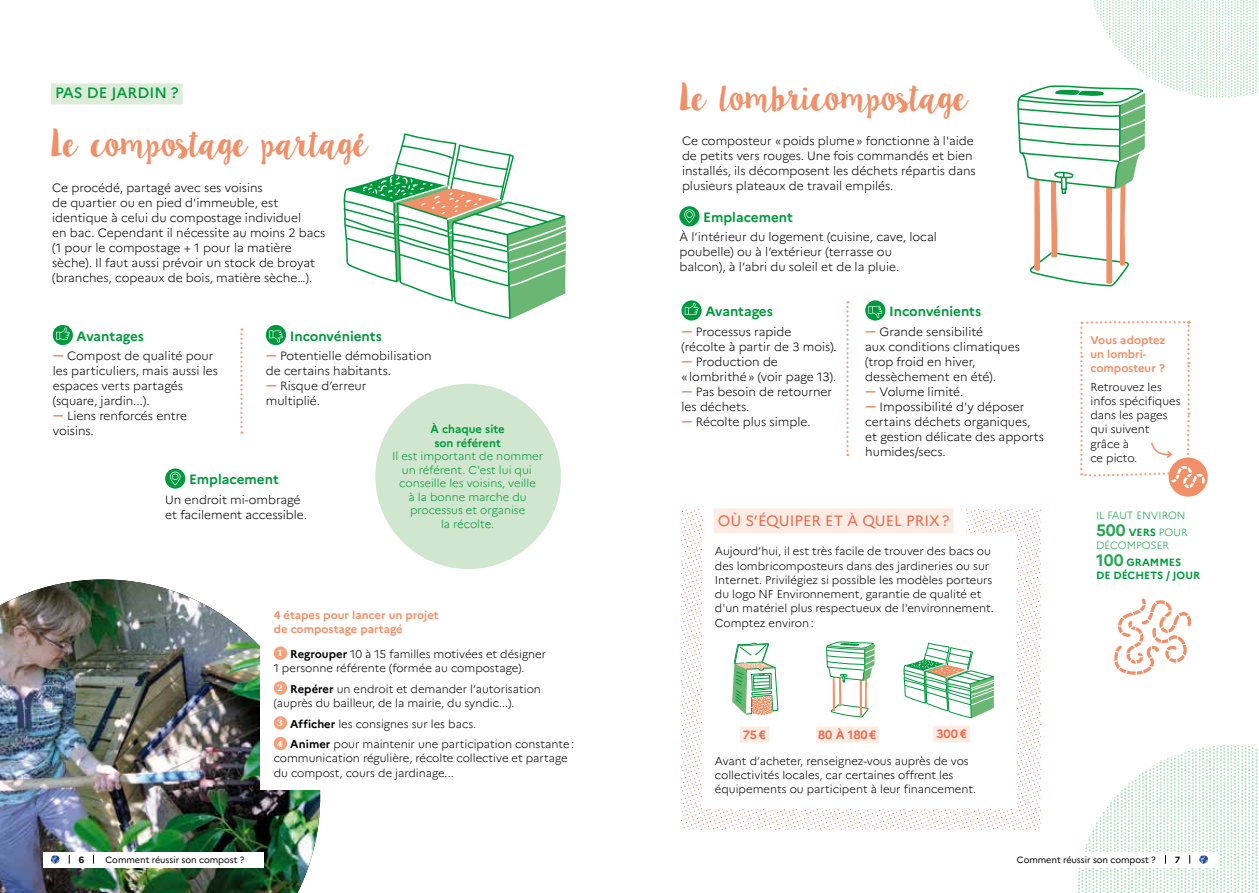
<style>
.page{position:relative;width:1259px;height:893px;background:#fff}
.page>*{position:absolute;margin:0;border:0;box-sizing:border-box;transform-origin:0 0}
.t1{font:30px "Lilly Belle";letter-spacing:-.1em;color:#f09068}
.t2{font:15px "Marianne";color:#eb6b4d}
.t3{font:500 15px "Marianne";color:#00993d}
.t4{font:700 13.5px "Marianne";color:#00993d}
.t5{font:300 12px/15px "Marianne";color:#000}
.t6{font:700 12px "Marianne";letter-spacing:-.01em;color:#eb6b4d}
.t7{font:300 11.25px/14.2px "Marianne";color:#000}
.t8{font:300 11.25px/13.5px "Marianne";color:#00993d;text-align:center}
.t9{font:700 11.25px/14.2px "Marianne";color:#f09068}
.t10{font:700 11.25px/13.5px "Marianne";color:#00993d;text-align:center}
.t11{font:300 10.5px/16.5px "Marianne";color:#24a553}
.t12{font:700 10.5px "Marianne";color:#00993d}
.t13{font:9px "Marianne";letter-spacing:-.005em;color:#000}
.t14{font:700 9px "Marianne";color:#000}
.s1{font-weight:700;color:#f09068}
.s2{font-family:"Spectral";font-weight:700;font-size:9.75px;color:#fff}
.s3{font-weight:700}
.s4{font-weight:700;font-size:16.5px}
.s5{font-weight:700;color:#00993d}
</style>
<div class="page">
<img style="left:0;top:579px;width:320px;height:314px">
<svg style="left:165px;top:468px;width:20px;height:21px"></svg>
<svg style="left:170px;top:472px;width:11px;height:13px"></svg>
<div style="left:266px;top:325px;width:20px;height:20px;background:#00993d;border-radius:50%"></div>
<svg style="left:269px;top:330px;width:14px;height:13px"></svg>
<div style="left:53px;top:325px;width:20px;height:20px;background:#00993d;border-radius:50%"></div>
<svg style="left:56px;top:327px;width:14px;height:13px"></svg>
<div style="left:51px;top:83px;width:132px;height:21px;background:#dcecd9"></div>
<svg style="left:343px;top:133px;width:223px;height:186px"></svg>
<div style="left:679px;top:206px;width:20px;height:20px;background:#00993d;border-radius:50%"></div>
<svg style="left:684px;top:209px;width:11px;height:14px"></svg>
<svg style="left:681px;top:300px;width:20px;height:21px"></svg>
<svg style="left:685px;top:303px;width:13px;height:12px"></svg>
<div style="left:260px;top:585px;width:321px;height:205px;background:#fff"></div>
<div style="left:274px;top:646px;width:13px;height:14px;background:#f3a07b;border-radius:50%"></div>
<div style="left:274px;top:681px;width:13px;height:14px;background:#f3a07b;border-radius:50%"></div>
<div style="left:274px;top:716px;width:13px;height:14px;background:#f3a07b;border-radius:50%"></div>
<div style="left:274px;top:737px;width:13px;height:13px;background:#f3a07b;border-radius:50%"></div>
<svg style="left:240px;top:328px;width:3px;height:106px"></svg>
<img style="left:681px;top:509px;width:359px;height:320px">
<div style="left:702px;top:533px;width:314px;height:276px;background:#fff"></div>
<div style="left:703px;top:509px;width:262px;height:38px;background:#fff"></div>
<div style="left:714px;top:508px;width:239px;height:25px;background:#fdece3"></div>
<svg style="left:1114px;top:598px;width:77px;height:77px"></svg>
<div style="left:1168px;top:457px;width:39px;height:40px;background:#f09068;border-radius:50%"></div>
<svg style="left:1080px;top:321px;width:125px;height:168px"></svg>
<div style="left:375px;top:384px;width:186px;height:185px;background:#d0e6ce;border-radius:50%"></div>
<svg style="left:826px;top:641px;width:49px;height:77px"></svg>
<svg style="left:732px;top:643px;width:46px;height:73px"></svg>
<svg style="left:903px;top:642px;width:91px;height:77px"></svg>
<div style="left:816px;top:726px;width:62px;height:17px;background:#fdece3"></div>
<div style="left:740px;top:726px;width:29px;height:17px;background:#fdece3"></div>
<div style="left:933px;top:726px;width:37px;height:16px;background:#fdece3"></div>
<div style="left:865px;top:300px;width:20px;height:21px;background:#00993d;border-radius:50%"></div>
<svg style="left:868px;top:306px;width:14px;height:12px"></svg>
<svg style="left:846px;top:301px;width:2px;height:155px"></svg>
<svg style="left:1017px;top:0;width:242px;height:287px"></svg>
<div style="left:44px;top:852px;width:220px;height:15px;background:#fff"></div>
<svg style="left:51px;top:855px;width:9px;height:9px"></svg>
<svg style="left:1078px;top:745px;width:181px;height:148px"></svg>
<p class="t3" style="left:55px;top:81px;width:125px">PAS DE JARDIN ?</p>
<h1 class="t1" style="left:51px;top:122px;width:320px">Le compostage partagé</h1>
<p class="t5" style="left:52px;top:179px;width:275px">Ce procédé, partagé avec ses voisins<br>de quartier ou en pied d'immeuble, est identique à celui du compostage individuel<br>en bac. Cependant il nécessite au moins 2 bacs (1 pour le compostage + 1 pour la matière sèche). Il faut aussi prévoir un stock de broyat (branches, copeaux de bois, matière sèche…).</p>
<p class="t4" style="left:290px;top:326px;width:94px">Inconvénients</p>
<p class="t5" style="left:266px;top:347px;width:167px"><span class="s1">-</span> Potentielle démobilisation de certains habitants.</p>
<p class="t5" style="left:266px;top:377px;width:102px"><span class="s1">-</span> Risque d’erreur multiplié.</p>
<p class="t4" style="left:77px;top:326px;width:69px">Avantages</p>
<p class="t5" style="left:53px;top:347px;width:167px"><span class="s1">-</span> Compost de qualité pour les particuliers, mais aussi les espaces verts partagés (square, jardin...).</p>
<p class="t5" style="left:53px;top:407px;width:136px"><span class="s1">-</span> Liens renforcés entre voisins.</p>
<p class="t10" style="left:430px;top:422px;width:76px">À chaque site son référent</p>
<p class="t8" style="left:392px;top:449px;width:153px">Il est important de nommer un référent. C'est lui qui conseille les voisins, veille<br>à la bonne marche du processus et organise<br>la récolte.</p>
<p class="t4" style="left:189px;top:469px;width:91px">Emplacement</p>
<p class="t5" style="left:165px;top:491px;width:143px">Un endroit mi-ombragé et facilement accessible.</p>
<p class="t9" style="left:274px;top:607px;width:166px">4 étapes pour lancer un projet de compostage partagé</p>
<p class="t7" style="left:274px;top:646px;width:274px;text-indent:3px"><span class="s2">1</span> <span class="s3">Regrouper</span> 10 à 15 familles motivées et désigner<br>1 personne référente (formée au compostage).</p>
<p class="t7" style="left:274px;top:681px;width:269px;text-indent:3px"><span class="s2">2</span> <span class="s3">Repérer</span> un endroit et demander l’autorisation (auprès du bailleur, de la mairie, du syndic...).</p>
<p class="t7" style="left:277px;top:712px;width:298px;line-height:20.7px"><span class="s2">3</span> <span class="s3">Afficher</span> les consignes sur les bacs.<br><span class="s2">4</span> <span class="s3">Animer</span> pour maintenir une participation constante :</p>
<p class="t7" style="left:274px;top:750px;width:295px">communication régulière, récolte collective et partage du compost, cours de jardinage...</p>
<h1 class="t1" style="left:679px;top:75px;width:292px">Le lombricompostage</h1>
<p class="t5" style="left:682px;top:132px;width:295px">Ce composteur « poids plume » fonctionne à l'aide de petits vers rouges. Une fois commandés et bien installés, ils décomposent les déchets répartis dans plusieurs plateaux de travail empilés.</p>
<p class="t4" style="left:703px;top:207px;width:91px">Emplacement</p>
<p class="t5" style="left:679px;top:229px;width:259px">À l’intérieur du logement (cuisine, cave, local poubelle) ou à l’extérieur (terrasse ou balcon), à l’abri du soleil et de la pluie.</p>
<p class="t4" style="left:705px;top:301px;width:69px">Avantages</p>
<p class="t5" style="left:681px;top:323px;width:157px"><span class="s1">-</span> Processus rapide (récolte à partir de 3 mois).</p>
<p class="t5" style="left:681px;top:353px;width:156px"><span class="s1">-</span> Production de<br>« lombrithé » (voir page 13).</p>
<p class="t5" style="left:681px;top:383px;width:152px"><span class="s1">-</span> Pas besoin de retourner les déchets.</p>
<p class="t5" style="left:681px;top:413px;width:131px"><span class="s1">-</span> Récolte plus simple.</p>
<p class="t4" style="left:889px;top:301px;width:94px">Inconvénients</p>
<p class="t5" style="left:865px;top:323px;width:156px"><span class="s1">-</span> Grande sensibilité<br>aux conditions climatiques (trop froid en hiver, dessèchement en été).</p>
<p class="t5" style="left:865px;top:383px;width:100px"><span class="s1">-</span> Volume limité.</p>
<p class="t5" style="left:865px;top:398px;width:180px"><span class="s1">-</span> Impossibilité d'y déposer certains déchets organiques, et gestion délicate des apports humides/secs.</p>
<p class="t2" style="left:718px;top:509px;width:233px">OÙ S’ÉQUIPER ET À QUEL PRIX ?</p>
<p class="t7" style="left:715px;top:543px;width:280px">Aujourd’hui, il est très facile de trouver des bacs ou des lombricomposteurs dans des jardineries ou sur Internet. Privilégiez si possible les modèles porteurs du logo NF Environnement, garantie de qualité et d'un matériel plus respectueux de l'environnement.<br>Comptez environ :</p>
<p class="t6" style="left:743px;top:725px;width:24px">75 €</p>
<p class="t6" style="left:818px;top:725px;width:60px">80 À 180 €</p>
<p class="t6" style="left:936px;top:725px;width:32px">300 €</p>
<p class="t7" style="left:715px;top:753px;width:263px">Avant d’acheter, renseignez-vous auprès de vos collectivités locales, car certaines offrent les équipements ou participent à leur financement.</p>
<p class="t9" style="left:1090px;top:332px;width:77px">Vous adoptez un lombri&shy;composteur ?</p>
<p class="t7" style="left:1090px;top:379px;width:92px">Retrouvez les infos spécifiques dans les pages qui suivent grâce à<br>ce picto.</p>
<p class="t11" style="left:1096px;top:506px;width:93px">IL FAUT ENVIRON<br><span class="s4">500</span> <span class="s5">VERS</span> POUR</p>
<p class="t11" style="left:1096px;top:536px;width:87px">DÉCOMPOSER<br><span class="s4">100</span> <span class="s5">GRAMMES</span></p>
<p class="t12" style="left:1096px;top:567px;width:106px">DE DÉCHETS / JOUR</p>
<p class="t14" style="left:79px;top:852px;width:7px">6</p>
<p class="t13" style="left:106px;top:852px;width:140px">Comment réussir son compost ?</p>
<p class="t13" style="left:1017px;top:852px;width:140px">Comment réussir son compost ?</p>
<p class="t14" style="left:1175px;top:852px;width:7px">7</p>
</div>
